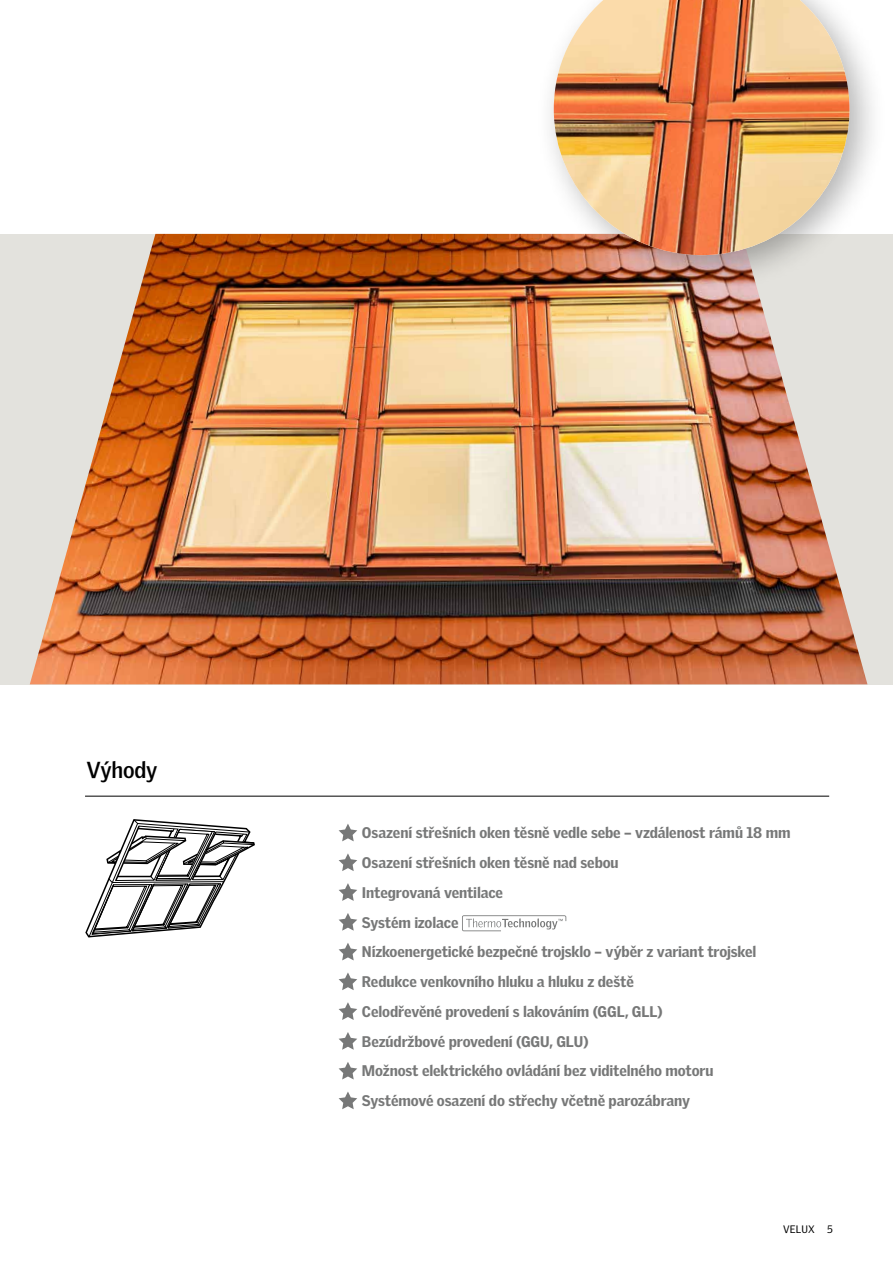
<style>
.page{position:relative;width:893px;height:1263px;background:#fff}
.page>*{position:absolute;margin:0;border:0;box-sizing:border-box;transform-origin:0 0}
.t1{font:700 22.5px "Velux Gothic";letter-spacing:-.015em;color:#000}
.t2{font:900 15px/29.7px "Velux Gothic";letter-spacing:-.01em;color:#777878}
.t3{font:10.5px "Velux Gothic";letter-spacing:.015em;color:#000}
</style>
<div class="page">
<div style="left:0;top:234px;width:893px;height:450px;background:#e3e2dd"></div>
<img style="left:30px;top:234px;width:837px;height:450px">
<div style="left:534px;top:0;width:353px;height:292px;background:#000;opacity:.3"></div>
<img style="left:554px;top:0;width:295px;height:255px">
<hr style="left:85px;top:796px;width:744px;height:1px;background:#000">
<svg style="left:339px;top:824px;width:18px;height:17px"></svg>
<svg style="left:339px;top:853px;width:18px;height:18px"></svg>
<svg style="left:339px;top:883px;width:18px;height:18px"></svg>
<svg style="left:339px;top:913px;width:18px;height:18px"></svg>
<svg style="left:462px;top:915px;width:104px;height:16px"></svg>
<svg style="left:339px;top:943px;width:18px;height:17px"></svg>
<svg style="left:339px;top:972px;width:18px;height:18px"></svg>
<svg style="left:339px;top:1002px;width:18px;height:18px"></svg>
<svg style="left:339px;top:1032px;width:18px;height:18px"></svg>
<svg style="left:339px;top:1062px;width:18px;height:17px"></svg>
<svg style="left:339px;top:1091px;width:18px;height:18px"></svg>
<svg style="left:85px;top:819px;width:170px;height:119px"></svg>
<h1 class="t1" style="left:87px;top:756px;width:72px">Výhody</h1>
<p class="t2" style="left:362px;top:818px;width:430px">Osazení střešních oken těsně vedle sebe – vzdálenost rámů 18 mm Osazení střešních oken těsně nad sebou<br>Integrovaná ventilace<br>Systém izolace</p>
<p class="t2" style="left:362px;top:937px;width:396px">Nízkoenergetické bezpečné trojsklo – výběr z variant trojskel Redukce venkovního hluku a hluku z deště<br>Celodřevěné provedení s lakováním (GGL, GLL)<br>Bezúdržbové provedení (GGU, GLU)<br>Možnost elektrického ovládání bez viditelného motoru Systémové osazení do střechy včetně parozábrany</p>
<p class="t3" style="left:783px;top:1223px;width:51px">VELUX 5</p>
</div>
